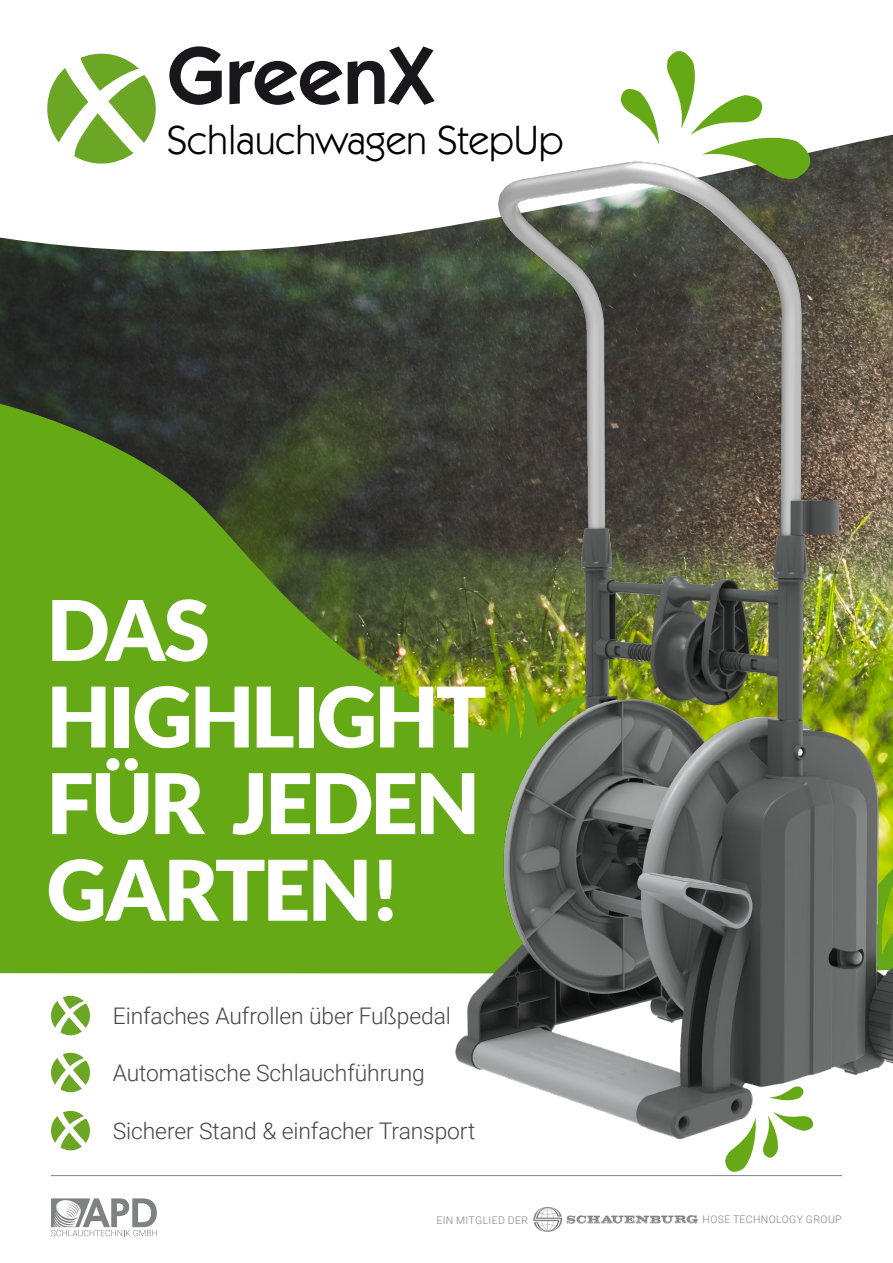
<style>
.page{position:relative;width:893px;height:1263px;background:#fff}
.page>*{position:absolute;margin:0;border:0;box-sizing:border-box;transform-origin:0 0}
.t1{font:900 83.55px/86.6px "Lato";letter-spacing:-.025em;color:#fff}
.t2{font:40.65px "ITC Kabel Std";color:#000}
.t3{font:300 22.8px "Roboto";letter-spacing:-.005em;color:#464648}
.t4{font:300 10.5px "Roboto";letter-spacing:.035em;color:#808184}
</style>
<div class="page">
<svg style="left:0;top:317px;width:415px;height:656px;fill:#65a916"></svg>
<svg style="left:0;top:53px;width:415px;height:237px"></svg>
<svg style="left:169px;top:46px;width:53px;height:59px"></svg>
<svg style="left:229px;top:46px;width:205px;height:59px"></svg>
<svg style="left:47px;top:54px;width:109px;height:110px"></svg>
<svg style="left:51px;top:996px;width:39px;height:39px"></svg>
<svg style="left:51px;top:1053px;width:39px;height:39px"></svg>
<svg style="left:51px;top:1111px;width:39px;height:39px"></svg>
<svg style="left:725px;top:1153px;width:93px;height:24px"></svg>
<svg style="left:667px;top:51px;width:28px;height:40px"></svg>
<svg style="left:624px;top:89px;width:14px;height:2px"></svg>
<hr style="left:51px;top:1175px;width:791px;height:1px;background:#808184">
<svg style="left:51px;top:1198px;width:106px;height:38px"></svg>
<svg style="left:533px;top:1207px;width:165px;height:25px"></svg>
<img style="left:415px;top:91px;width:478px;height:1062px">
<h2 class="t2" style="left:167px;top:116px;width:398px">Schlauchwagen StepUp</h2>
<p class="t1" style="left:47px;top:585px;width:164px">DAS</p>
<p class="t1" style="left:47px;top:672px;width:440px">HIGHLIGHT</p>
<p class="t1" style="left:47px;top:758px;width:433px">FÜR JEDEN<br>GARTEN!</p>
<p class="t3" style="left:113px;top:1000px;width:340px">Einfaches Aufrollen über Fußpedal</p>
<p class="t3" style="left:113px;top:1057px;width:314px">Automatische Schlauchführung</p>
<p class="t3" style="left:113px;top:1115px;width:364px">Sicherer Stand &amp; einfacher Transport</p>
<p class="t4" style="left:436px;top:1213px;width:93px">EIN MITGLIED DER</p>
<p class="t4" style="left:702px;top:1212px;width:141px">HOSE TECHNOLOGY GROUP</p>
</div>
